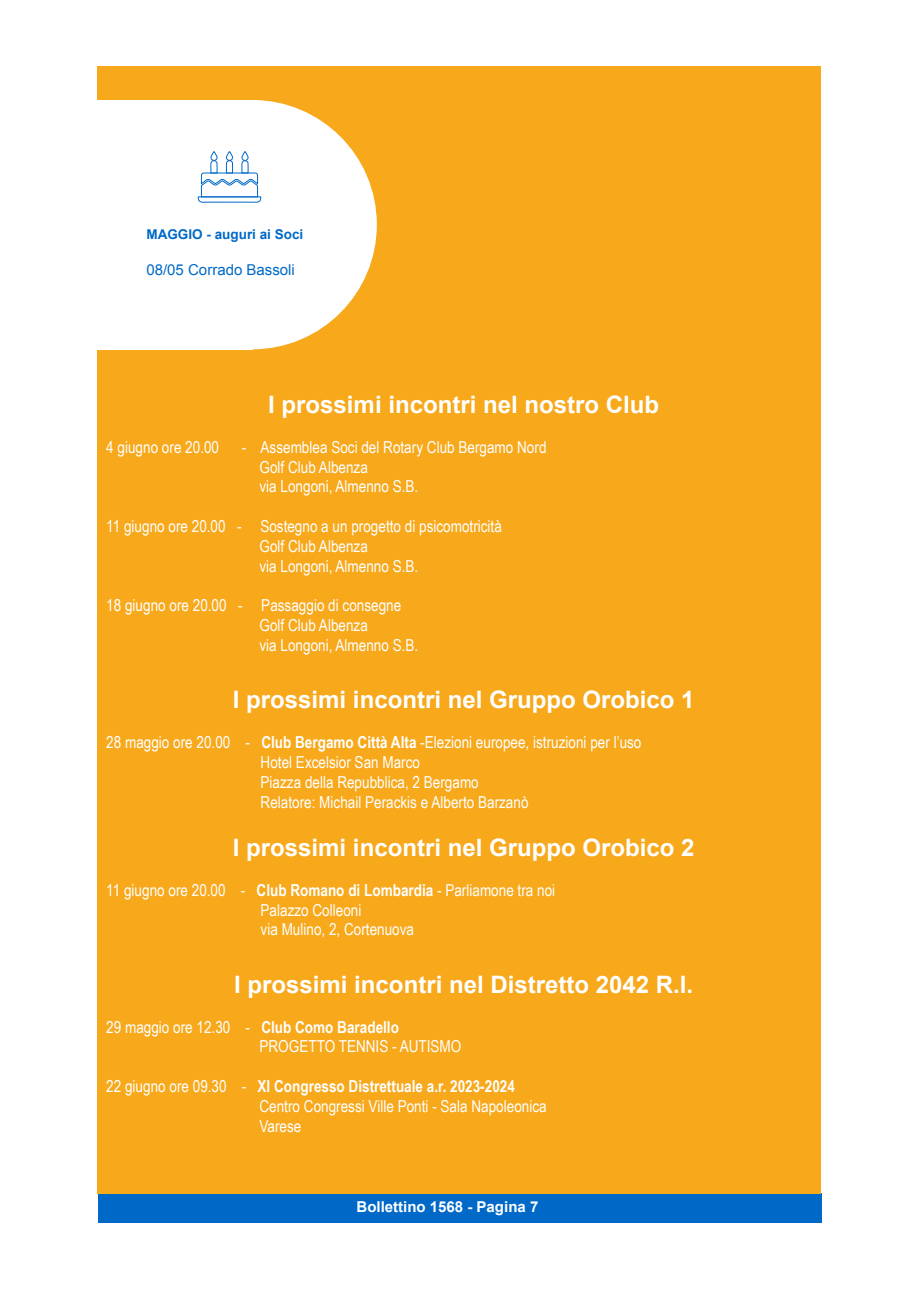
<style>
.page{position:relative;width:919px;height:1289px;background:#fff}
.page>*{position:absolute;margin:0;border:0;box-sizing:border-box;transform-origin:0 0}
.t1{font:700 24px "Arial";color:#fff}
.t2{font:16.5px/19.8px "Arial Narrow";color:#fff}
.t3{font:700 16.5px "Arial Narrow";color:#fff}
.t4{font:700 15px "Arial";color:#fff}
.t5{font:15px "Arial";color:#0069c8}
.t6{font:700 13.5px "Arial";color:#0069c8}
.s1{font-weight:700}
.s2{font-weight:400}
</style>
<div class="page">
<div style="left:98px;top:1193px;width:723px;height:29px;background:#0069c8"></div>
<div style="left:98px;top:66px;width:722px;height:1127px;background:#f7a81b"></div>
<div style="left:93px;top:100px;width:159px;height:249px;background:#fff"></div>
<div style="left:127px;top:100px;width:250px;height:249px;background:#fff;border-radius:50%"></div>
<svg style="left:198px;top:151px;width:63px;height:52px"></svg>
<p class="t6" style="left:146px;top:226px;width:158px">MAGGIO - auguri ai Soci</p>
<p class="t5" style="left:146px;top:260px;width:150px">08/05 Corrado Bassoli</p>
<p class="t1" style="left:268px;top:389px;width:392px">I prossimi incontri nel nostro Club</p>
<p class="t2" style="left:106px;top:436px;width:114px">4 giugno ore 20.00</p>
<p class="t2" style="left:242px;top:436px;width:306px">- Assemblea Soci del Rotary Club Bergamo Nord</p>
<p class="t2" style="left:259px;top:456px;width:110px">Golf Club Albenza</p>
<p class="t2" style="left:259px;top:476px;width:160px">via Longoni, Almenno S.B.</p>
<p class="t2" style="left:259px;top:515px;width:244px;text-indent:-153px">11 giugno ore 20.00 - Sostegno a un progetto di psicomotricità<br>Golf Club Albenza</p>
<p class="t2" style="left:259px;top:555px;width:160px">via Longoni, Almenno S.B.</p>
<p class="t2" style="left:259px;top:595px;width:143px;text-indent:-153px">18 giugno ore 20.00 - Passaggio di consegne<br>Golf Club Albenza</p>
<p class="t2" style="left:259px;top:634px;width:160px">via Longoni, Almenno S.B.</p>
<p class="t1" style="left:233px;top:684px;width:463px">I prossimi incontri nel Gruppo Orobico 1</p>
<p class="t2" style="left:106px;top:731px;width:536px">28 maggio ore 20.00 - <span class="s1">Club Bergamo Città Alta</span> -Elezioni europee, istruzioni per l’uso</p>
<p class="t2" style="left:260px;top:751px;width:161px">Hotel Excelsior San Marco</p>
<p class="t2" style="left:260px;top:771px;width:220px">Piazza della Repubblica, 2 Bergamo</p>
<p class="t2" style="left:260px;top:791px;width:269px">Relatore: Michail Perackis e Alberto Barzanò</p>
<p class="t1" style="left:233px;top:831px;width:463px">I prossimi incontri nel Gruppo Orobico 2</p>
<p class="t2" style="left:106px;top:879px;width:450px">11 giugno ore 20.00 - <span class="s1">Club Romano di Lombardia</span> - Parliamone tra noi</p>
<p class="t2" style="left:260px;top:899px;width:102px">Palazzo Colleoni</p>
<p class="t2" style="left:260px;top:919px;width:155px">via Mulino, 2, Cortenuova</p>
<p class="t1" style="left:234px;top:968px;width:460px">I prossimi incontri nel Distretto 2042 R.I.</p>
<p class="t2" style="left:106px;top:1016px;width:294px">29 maggio ore 12.30 - <span class="s1">Club Como Baradello</span></p>
<p class="t2" style="left:259px;top:1036px;width:203px">PROGETTO TENNIS - AUTISMO</p>
<p class="t3" style="left:106px;top:1073px;width:410px"><span class="s2">22 giugno ore 09.30 -</span> XI Congresso Distrettuale a.r. 2023-2024</p>
<p class="t2" style="left:259px;top:1095px;width:289px">Centro Congressi Ville Ponti - Sala Napoleonica</p>
<p class="t2" style="left:259px;top:1115px;width:43px">Varese</p>
<p class="t4" style="left:356px;top:1197px;width:183px">Bollettino 1568 - Pagina 7</p>
</div>
